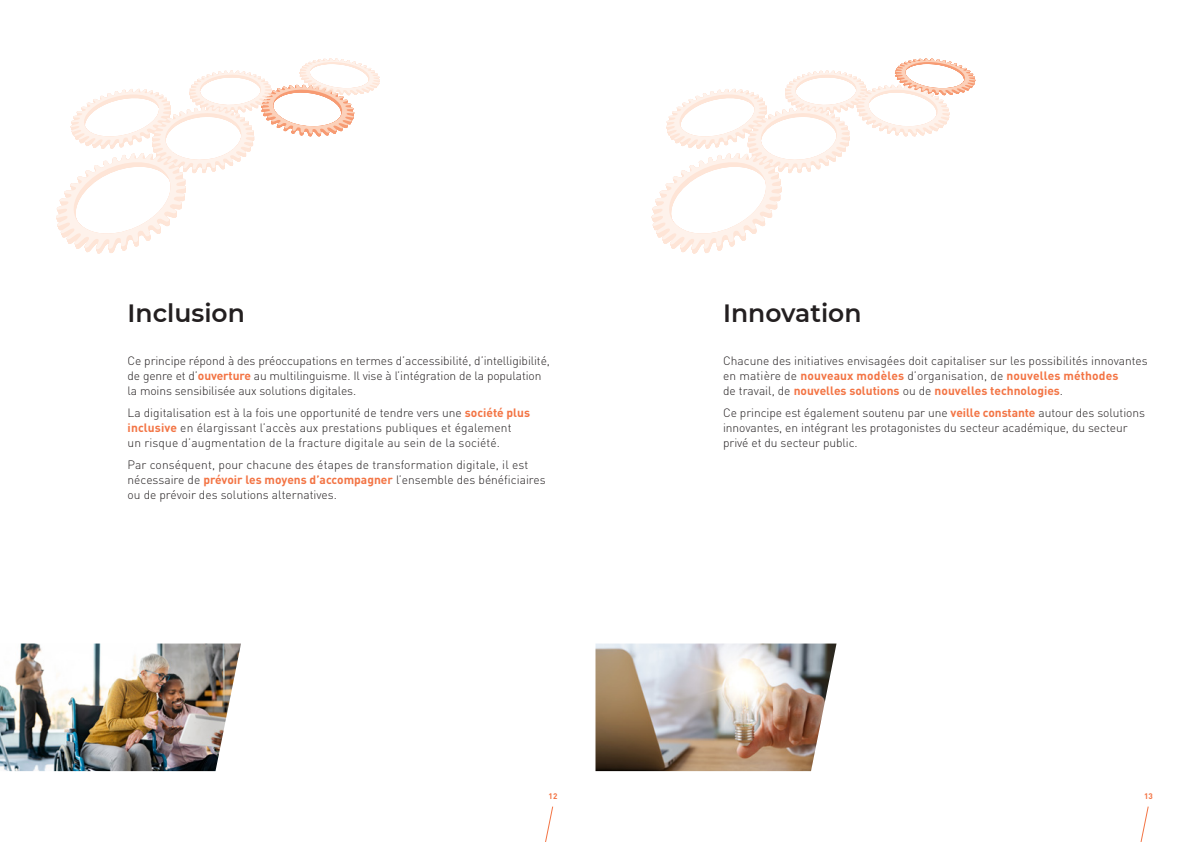
<style>
.page{position:relative;width:1191px;height:842px;background:#fff}
.page>*{position:absolute;margin:0;border:0;box-sizing:border-box;transform-origin:0 0}
.t1{font:600 25px "Montserrat";color:#231f20}
.t2{font:300 12px/15px "DIN Pro";letter-spacing:-.005em;color:#231f20}
.t3{font:700 8px "DIN Pro";color:#f37444}
.s1{font-weight:700;color:#f37444}
</style>
<div class="page">
<img style="left:595px;top:643px;width:241px;height:128px">
<img style="left:0;top:643px;width:241px;height:128px">
<svg style="left:56px;top:58px;width:324px;height:196px"></svg>
<svg style="left:651px;top:58px;width:324px;height:196px"></svg>
<svg style="left:1140px;top:806px;width:8px;height:36px"></svg>
<svg style="left:545px;top:806px;width:8px;height:36px"></svg>
<h1 class="t1" style="left:128px;top:295px;width:119px">Inclusion</h1>
<p class="t2" style="left:128px;top:352px;width:424px">Ce principe répond à des préoccupations en termes d’accessibilité, d’intelligibilité, de genre et d’<span class="s1">ouverture</span> au multilinguisme. Il vise à l’intégration de la population la moins sensibilisée aux solutions digitales.</p>
<p class="t2" style="left:128px;top:404px;width:404px">La digitalisation est à la fois une opportunité de tendre vers une <span class="s1">société plus inclusive</span> en élargissant l’accès aux prestations publiques et également<br>un risque d’augmentation de la fracture digitale au sein de la société.</p>
<p class="t2" style="left:128px;top:456px;width:419px">Par conséquent, pour chacune des étapes de transformation digitale, il est nécessaire de <span class="s1">prévoir les moyens d’accompagner</span> l’ensemble des bénéficiaires ou de prévoir des solutions alternatives.</p>
<h1 class="t1" style="left:723px;top:295px;width:140px">Innovation</h1>
<p class="t2" style="left:723px;top:352px;width:426px">Chacune des initiatives envisagées doit capitaliser sur les possibilités innovantes en matière de <span class="s1">nouveaux modèles</span> d’organisation, de <span class="s1">nouvelles méthodes<br></span>de travail, de <span class="s1">nouvelles solutions</span> ou de <span class="s1">nouvelles technologies</span>.</p>
<p class="t2" style="left:723px;top:404px;width:423px">Ce principe est également soutenu par une <span class="s1">veille constante</span> autour des solutions innovantes, en intégrant les protagonistes du secteur académique, du secteur privé et du secteur public.</p>
<p class="t3" style="left:548px;top:790px;width:10px">12</p>
<p class="t3" style="left:1144px;top:790px;width:10px">13</p>
</div>
